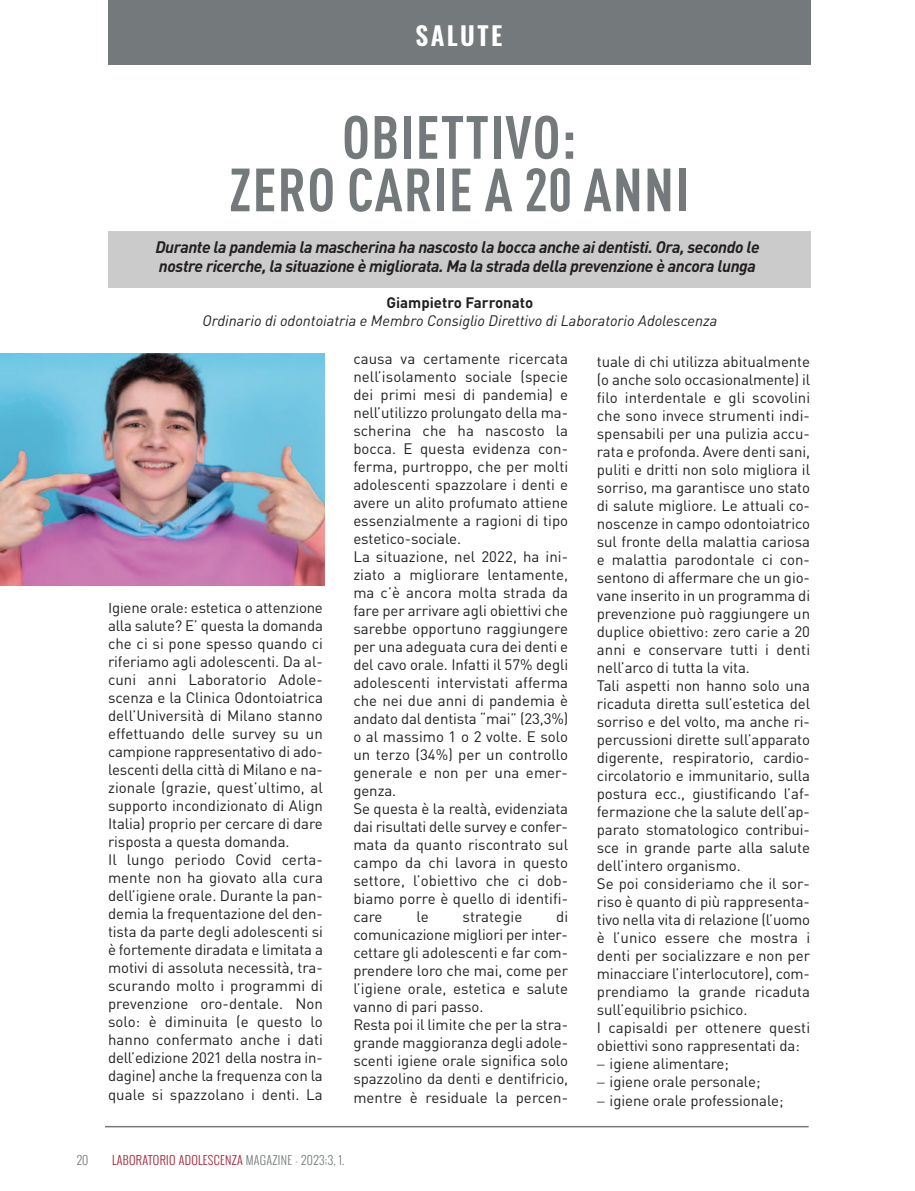
<style>
.page{position:relative;width:915px;height:1191px;background:#fff}
.page>*{position:absolute;margin:0;border:0;box-sizing:border-box;transform-origin:0 0}
.t1{font:700 condensed 60px "DIN Pro";letter-spacing:.02em;color:#747a7b}
.t2{font:600 25.5px "Oswald";letter-spacing:.095em;color:#fff}
.t3{font:italic 700 16.5px "DIN Pro";letter-spacing:-.025em;color:#231f20}
.t4{font:15px/18px "DIN Pro";letter-spacing:-.005em;color:#231f20;text-align:justify}
.t5{font:italic 15px "DIN Pro";color:#231f20}
.t6{font:700 15px "DIN Pro";color:#231f20}
.t7{font:300 12px "Oswald";letter-spacing:.025em;color:#a51d30}
.t8{font:300 12px "Oswald";color:#747a7b}
.s1{color:#747a7b}
</style>
<div class="page">
<hr style="left:105px;top:1125px;width:703px;height:2px;background:#747a7b">
<div style="left:108px;top:0;width:701px;height:65px;background:#747a7b"></div>
<div style="left:108px;top:231px;width:701px;height:57px;background:#cbcbcc"></div>
<img style="left:0;top:353px;width:324px;height:232px">
<p class="t2" style="left:415px;top:15px;width:88px">SALUTE</p>
<p class="t1" style="left:342px;top:103px;width:236px">OBIETTIVO:</p>
<p class="t1" style="left:229px;top:155px;width:461px">ZERO CARIE A 20 ANNI</p>
<p class="t3" style="left:155px;top:241px;width:605px">Durante la pandemia la mascherina ha nascosto la bocca anche ai dentisti. Ora, secondo le</p>
<p class="t3" style="left:159px;top:260px;width:598px">nostre ricerche, la situazione è migliorata. Ma la strada della prevenzione è ancora lunga</p>
<p class="t6" style="left:386px;top:294px;width:148px">Giampietro Farronato</p>
<p class="t5" style="left:202px;top:315px;width:516px">Ordinario di odontoiatria e Membro Consiglio Direttivo di Laboratorio Adolescenza</p>
<p class="t4" style="left:108px;top:600px;width:216px">Igiene orale: estetica o attenzione alla salute? E’ questa la domanda che ci si pone spesso quando ci riferiamo agli adolescenti. Da al&shy;cuni anni Laboratorio Adole&shy;scenza e la Clinica Odontoiatrica dell’Università di Milano stanno effettuando delle survey su un campione rappresentativo di ado&shy;lescenti della città di Milano e na&shy;zionale (grazie, quest’ultimo, al supporto incondizionato di Align Italia) proprio per cercare di dare risposta a questa domanda.</p>
<p class="t4" style="left:108px;top:852px;width:216px">Il lungo periodo Covid certa&shy;mente non ha giovato alla cura dell’igiene orale. Durante la pan&shy;demia la frequentazione del den&shy;tista da parte degli adolescenti si è fortemente diradata e limitata a motivi di assoluta necessità, tra&shy;scurando molto i programmi di prevenzione oro-dentale. Non solo: è diminuita (e questo lo hanno confermato anche i dati dell’edizione 2021 della nostra in&shy;dagine) anche la frequenza con la quale si spazzolano i denti. La</p>
<p class="t4" style="left:353px;top:351px;width:216px">causa va certamente ricercata nell’isolamento sociale (specie dei primi mesi di pandemia) e nell’utilizzo prolungato della ma&shy;scherina che ha nascosto la bocca. E questa evidenza con&shy;ferma, purtroppo, che per molti adolescenti spazzolare i denti e avere un alito profumato attiene essenzialmente a ragioni di tipo estetico-sociale.</p>
<p class="t4" style="left:353px;top:549px;width:216px">La situazione, nel 2022, ha ini&shy;ziato a migliorare lentamente, ma c’è ancora molta strada da fare per arrivare agli obiettivi che sarebbe opportuno raggiungere per una adeguata cura dei denti e del cavo orale. Infatti il 57% degli adolescenti intervistati afferma che nei due anni di pandemia è andato dal dentista “mai” (23,3%) o al massimo 1 o 2 volte. E solo un terzo (34%) per un controllo generale e non per una emer&shy;genza.</p>
<p class="t4" style="left:353px;top:801px;width:216px">Se questa è la realtà, evidenziata dai risultati delle survey e confer&shy;mata da quanto riscontrato sul campo da chi lavora in questo settore, l’obiettivo che ci dob&shy;biamo porre è quello di identifi&shy;care</p>
<p class="t4" style="left:353px;top:909px;width:216px;text-indent:203px">di comunicazione migliori per inter&shy;cettare gli adolescenti e far com&shy;prendere loro che mai, come per l’igiene orale, estetica e salute vanno di pari passo.</p>
<p class="t4" style="left:353px;top:1017px;width:216px">Resta poi il limite che per la stra&shy;grande maggioranza degli adole&shy;scenti igiene orale significa solo spazzolino da denti e dentifricio, mentre è residuale la percen-</p>
<p class="t4" style="left:416px;top:909px;width:14px">le</p>
<p class="t4" style="left:462px;top:909px;width:61px">strategie</p>
<p class="t8" style="left:77px;top:1150px;width:13px">20</p>
<p class="t7" style="left:112px;top:1150px;width:234px">LABORATORIO ADOLESCENZA <span class="s1">MAGAZINE - 2023;3, 1.</span></p>
<p class="t4" style="left:596px;top:354px;width:215px">tuale di chi utilizza abitualmente (o anche solo occasionalmente) il filo interdentale e gli scovolini che sono invece strumenti indi&shy;spensabili per una pulizia accu&shy;rata e profonda. Avere denti sani, puliti e dritti non solo migliora il sorriso, ma garantisce uno stato di salute migliore. Le attuali co&shy;noscenze in campo odontoiatrico sul fronte della malattia cariosa e malattia parodontale ci con&shy;sentono di affermare che un gio&shy;vane inserito in un programma di prevenzione può raggiungere un duplice obiettivo: zero carie a 20 anni e conservare tutti i denti nell’arco di tutta la vita.</p>
<p class="t4" style="left:596px;top:678px;width:215px">Tali aspetti non hanno solo una ricaduta diretta sull’estetica del sorriso e del volto, ma anche ri&shy;percussioni dirette sull’apparato digerente, respiratorio, cardio&shy;circolatorio e immunitario, sulla postura ecc., giustificando l’af&shy;fermazione che la salute dell’ap&shy;parato stomatologico contribui&shy;sce in grande parte alla salute dell’intero organismo.</p>
<p class="t4" style="left:596px;top:876px;width:215px">Se poi consideriamo che il sor&shy;riso è quanto di più rappresenta&shy;tivo nella vita di relazione (l’uomo è l’unico essere che mostra i denti per socializzare e non per minacciare l’interlocutore), com&shy;prendiamo la grande ricaduta sull’equilibrio psichico.</p>
<p class="t4" style="left:596px;top:1020px;width:215px">I capisaldi per ottenere questi obiettivi sono rappresentati da:</p>
<p class="t4" style="left:609px;top:1056px;width:121px">igiene alimentare;</p>
<p class="t4" style="left:609px;top:1074px;width:152px">igiene orale personale;</p>
<p class="t4" style="left:609px;top:1092px;width:175px">igiene orale professionale;</p>
</div>
